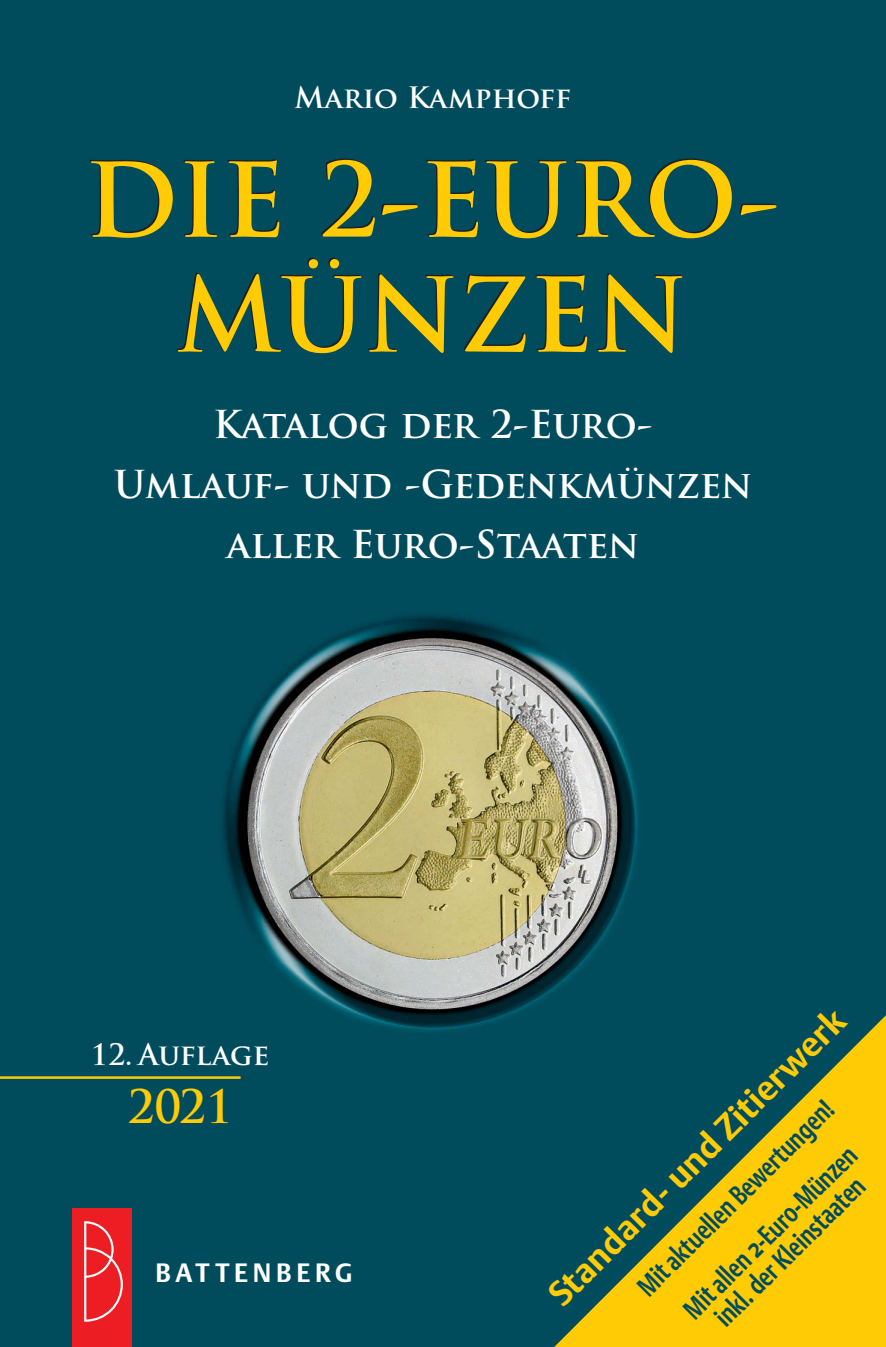
<style>
.page{position:relative;width:886px;height:1347px;background:#fff}
.page>*{position:absolute;margin:0;border:0;box-sizing:border-box;transform-origin:0 0}
.t1{font:700 45px "Trajan Pro";color:#ffcb05}
.t2{font:700 37.5px/60px "Trajan Pro";letter-spacing:-.01em;color:#fff;text-align:center}
.t3{font:700 35px "DTL Argo T";color:#ffcb05}
.t4{font:700 28.75px "Trajan Pro";color:#fff}
.t5{font:700 27.5px/48.8px "DTL Argo ST";color:#004c5c;text-align:center;scale:.75 1}
.t6{font:700 26.25px "DTL Argo ST";letter-spacing:.18em;color:#fff}
</style>
<div class="page">
<div style="left:0;top:0;width:886px;height:1346px;background:#004c5c"></div>
<img style="left:222px;top:616px;width:416px;height:415px">
<svg style="left:91px;top:160px;width:685px;height:193px"></svg>
<div style="left:73px;top:1208px;width:59px;height:138px;background:#ed1d24"></div>
<svg style="left:84px;top:1221px;width:39px;height:100px"></svg>
<img style="left:245px;top:638px;width:372px;height:372px">
<svg style="left:519px;top:979px;width:367px;height:367px"></svg>
<hr style="left:0;top:1076px;width:241px;height:2px;background:#ffcb05">
<p class="t4" style="left:295px;top:81px;width:278px">Mario Kamphoff</p>
<h2 class="t2" style="left:114px;top:395px;width:640px">Katalog der 2-Euro-<br>Umlauf- und -Gedenkmünzen aller Euro-Staaten</h2>
<p class="t4" style="left:91px;top:1038px;width:180px">12. Auflage</p>
<h1 class="t1" style="left:127px;top:1081px;width:107px">2021</h1>
<p class="t6" style="left:156px;top:1261px;width:198px">BATTENBERG</p>
<p class="t3" style="left:540px;top:1285px;width:405px;rotate:-45deg">Standard- und Zitierwerk</p>
<p class="t5" style="left:626px;top:1275px;width:354px;rotate:-45deg">Mit aktuellen Bewertungen!<br>Mit allen 2-Euro-Münzen</p>
<p class="t5" style="left:704px;top:1305px;width:267px;rotate:-45deg">inkl. der Kleinstaaten</p>
</div>
